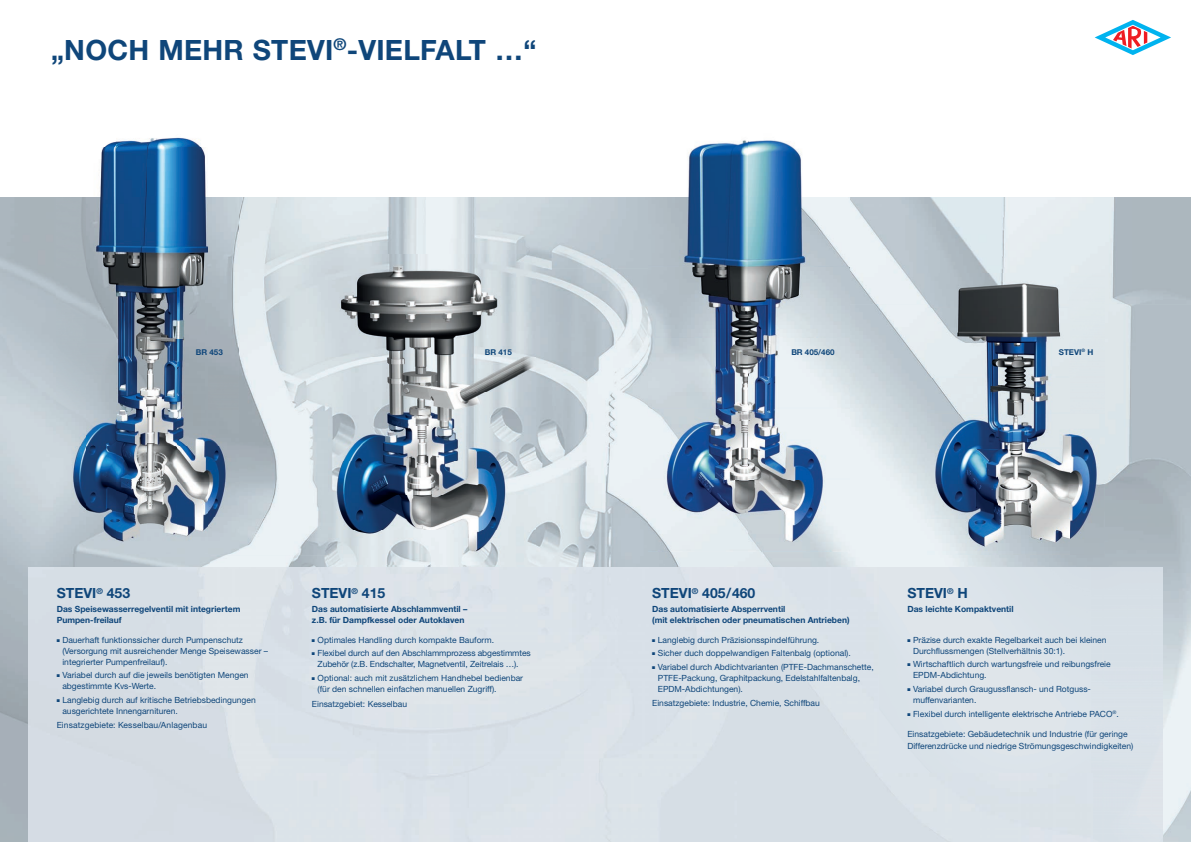
<style>
.page{position:relative;width:1191px;height:842px;background:#fff}
.page>*{position:absolute;margin:0;border:0;box-sizing:border-box;transform-origin:0 0}
.t1{font:700 28px "Helvetica Neue LT Pro";letter-spacing:.01em;color:#0f467a}
.t2{font:700 14px "Helvetica Neue LT Pro";color:#0f467a}
.t3{font:8.5px/11px "Helvetica Neue LT Pro";color:#0f467a}
.t4{font:700 8.5px/11px "Helvetica Neue LT Pro";color:#0f467a}
.t5{font:700 8px "Helvetica Neue LT Pro";color:#0f467a}
</style>
<div class="page">
<img style="left:210px;top:197px;width:140px;height:358px">
<img style="left:350px;top:197px;width:499px;height:71px">
<img style="left:849px;top:197px;width:342px;height:107px">
<img style="left:525px;top:268px;width:140px;height:299px">
<img style="left:841px;top:304px;width:104px;height:263px">
<img style="left:1086px;top:304px;width:105px;height:287px">
<img style="left:70px;top:553px;width:140px;height:14px">
<img style="left:665px;top:551px;width:176px;height:16px">
<img style="left:210px;top:555px;width:315px;height:12px">
<img style="left:1162px;top:591px;width:29px;height:251px">
<img style="left:688px;top:140px;width:114px;height:57px">
<img style="left:649px;top:268px;width:200px;height:283px">
<img style="left:328px;top:254px;width:207px;height:311px">
<img style="left:927px;top:273px;width:177px;height:282px">
<img style="left:56px;top:137px;width:182px;height:416px">
<svg style="left:1094px;top:20px;width:77px;height:35px"></svg>
<h1 class="t1" style="left:51px;top:32px;width:487px">„NOCH MEHR STEVI<sup>®</sup>-VIELFALT …“</h1>
<p class="t5" style="left:196px;top:347px;width:28px">BR 453</p>
<p class="t5" style="left:485px;top:347px;width:28px">BR 415</p>
<p class="t5" style="left:791px;top:347px;width:45px">BR 405/460</p>
<p class="t5" style="left:1058px;top:347px;width:36px">STEVI<sup>®</sup> H</p>
<h2 class="t2" style="left:57px;top:585px;width:75px">STEVI<sup>®</sup> 453</h2>
<p class="t4" style="left:57px;top:603px;width:185px">Das Speisewasserregelventil mit integriertem<br>Pumpen-freilauf</p>
<p class="t3" style="left:62px;top:634px;width:207px;text-indent:-6px">■ Dauerhaft funktionssicher durch Pumpenschutz (Versorgung mit ausreichender Menge Speisewasser – integrierter Pumpenfreilauf).</p>
<p class="t3" style="left:62px;top:670px;width:188px;text-indent:-6px">■ Variabel durch auf die jeweils benötigten Mengen abgestimmte Kvs-Werte.</p>
<p class="t3" style="left:62px;top:694px;width:195px;text-indent:-6px">■ Langlebig durch auf kritische Betriebsbedingungen ausgerichtete Innengarnituren.</p>
<p class="t3" style="left:57px;top:719px;width:152px">Einsatzgebiete: Kesselbau/Anlagenbau</p>
<h2 class="t2" style="left:312px;top:585px;width:75px">STEVI<sup>®</sup> 415</h2>
<p class="t4" style="left:312px;top:603px;width:157px">Das automatisierte Abschlammventil – z.B. für Dampfkessel oder Autoklaven</p>
<p class="t3" style="left:312px;top:634px;width:184px">■ Optimales Handling durch kompakte Bauform.</p>
<p class="t3" style="left:317px;top:648px;width:215px;text-indent:-6px">■ Flexibel durch auf den Abschlammprozess abgestimmtes<br>Zubehör (z.B. Endschalter, Magnetventil, Zeitrelais …).</p>
<p class="t3" style="left:317px;top:672px;width:207px;text-indent:-6px">■ Optional: auch mit zusätzlichem Handhebel bedienbar (für den schnellen einfachen manuellen Zugriff).</p>
<p class="t3" style="left:312px;top:698px;width:97px">Einsatzgebiet: Kesselbau</p>
<h2 class="t2" style="left:652px;top:585px;width:105px">STEVI<sup>®</sup> 405 / 460</h2>
<p class="t4" style="left:652px;top:603px;width:199px">Das automatisierte Absperrventil<br>(mit elektrischen oder pneumatischen Antrieben)</p>
<p class="t3" style="left:652px;top:634px;width:169px">■ Langlebig durch Präzisionsspindelführung.</p>
<p class="t3" style="left:652px;top:648px;width:200px">■ Sicher duch doppelwandigen Faltenbalg (optional).</p>
<p class="t3" style="left:658px;top:661px;width:217px;text-indent:-6px">■ Variabel durch Abdichtvarianten (PTFE-Dachmanschette,<br>PTFE-Packung, Graphitpackung, Edelstahlfaltenbalg,<br>EPDM-Abdichtungen).</p>
<p class="t3" style="left:652px;top:697px;width:169px">Einsatzgebiete: Industrie, Chemie, Schiffbau</p>
<h2 class="t2" style="left:907px;top:585px;width:62px">STEVI<sup>®</sup> H</h2>
<p class="t4" style="left:907px;top:603px;width:108px">Das leichte Kompaktventil</p>
<p class="t3" style="left:913px;top:634px;width:195px;text-indent:-6px">■ Präzise durch exakte Regelbarkeit auch bei kleinen<br>Durchflussmengen (Stellverhältnis 30:1).</p>
<p class="t3" style="left:913px;top:659px;width:199px;text-indent:-6px">■ Wirtschaftlich durch wartungsfreie und reibungsfreie<br>EPDM-Abdichtung.</p>
<p class="t3" style="left:913px;top:683px;width:179px;text-indent:-6px">■ Variabel durch Graugussflansch- und Rotguss&shy;muffenvarianten.</p>
<p class="t3" style="left:907px;top:708px;width:213px">■ Flexibel durch intelligente elektrische Antriebe PACO<sup>®</sup>.</p>
<p class="t3" style="left:907px;top:728px;width:227px;line-height:11.5px">Einsatzgebiete: Gebäudetechnik und Industrie (für geringe<br>Differenzdrücke und niedrige Strömungsgeschwindigkeiten)</p>
</div>
